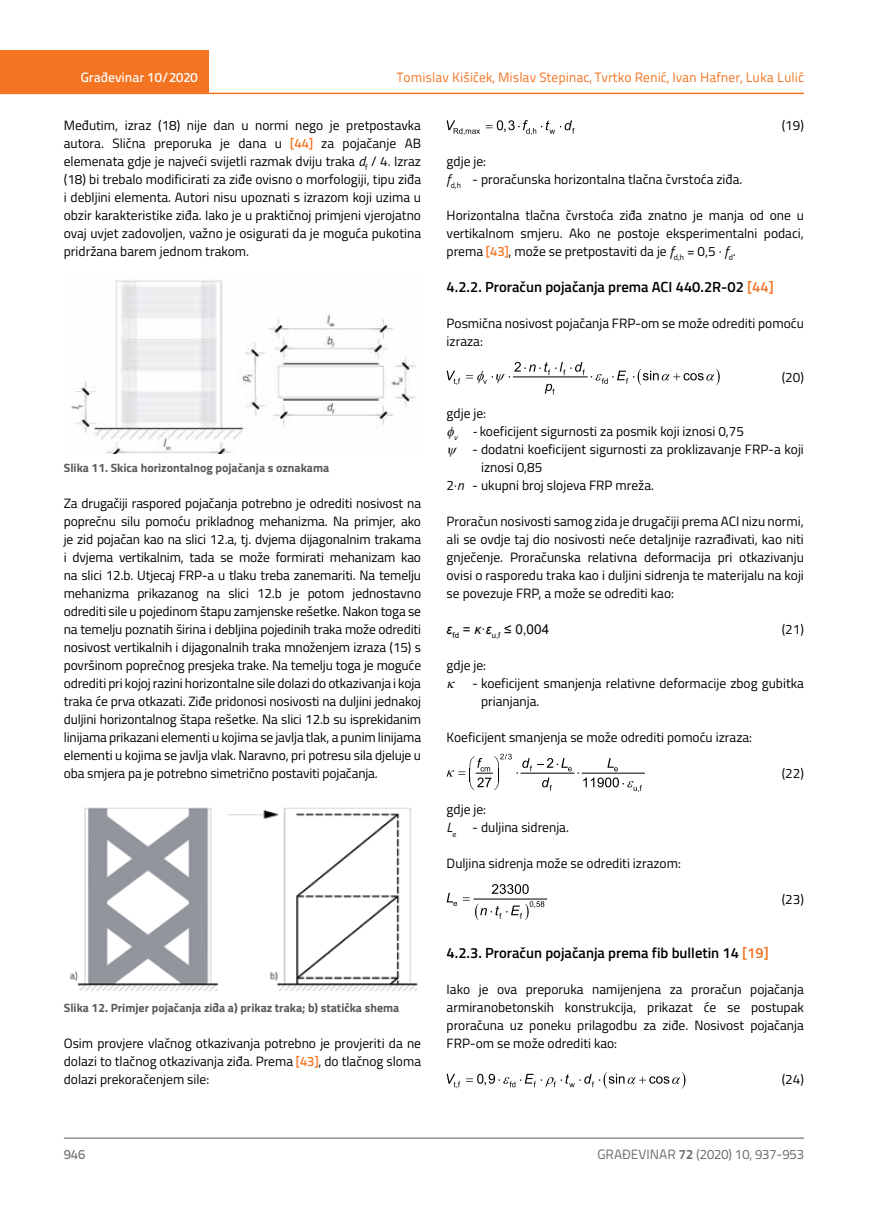
<style>
.page{position:relative;width:872px;height:1212px;background:#fff}
.page>*{position:absolute;margin:0;border:0;box-sizing:border-box;transform-origin:0 0}
.t1{font:600 14.7px "Titillium";color:#000}
.t2{font:13.5px/18px "Titillium";color:#000;text-align:justify}
.t3{font:13.5px "Titillium Text 22 L";color:#f47421}
.t4{font:13.5px "Titillium Text 22 L";color:#6d6e71}
.t5{font:500 13.5px "Titillium Text 22 L";color:#fff}
.t6{font:13.5px "Arial";color:#000}
.t7{font:500 13.5px "Titillium Text 22 L";color:#797a7d}
.t8{font:700 12px "Titillium";color:#58595b}
.s1{font-family:"Titillium Text 22 L";font-weight:500;color:#f47421}
.s2{font-style:italic}
.s3{color:#f47421}
.s4{font-weight:700}
</style>
<div class="page">
<div style="left:0;top:50px;width:208px;height:44px;background:#f47421"></div>
<hr style="left:0;top:93px;width:804px;height:1px;background:#f47421">
<hr style="left:64px;top:1138px;width:740px;height:1px;background:#58595b">
<svg style="left:446px;top:120px;width:128px;height:15px"></svg>
<hr style="left:513px;top:377px;width:74px;height:1px;background:#000101">
<svg style="left:446px;top:371px;width:14px;height:14px"></svg>
<svg style="left:466px;top:362px;width:119px;height:32px"></svg>
<svg style="left:591px;top:369px;width:128px;height:16px"></svg>
<hr style="left:582px;top:773px;width:62px;height:1px;background:#000101">
<svg style="left:446px;top:754px;width:196px;height:38px"></svg>
<hr style="left:474px;top:899px;width:72px;height:1px;background:#000101">
<svg style="left:446px;top:893px;width:11px;height:13px"></svg>
<svg style="left:463px;top:884px;width:81px;height:36px"></svg>
<svg style="left:446px;top:1074px;width:14px;height:14px"></svg>
<svg style="left:466px;top:1072px;width:219px;height:16px"></svg>
<img style="left:71px;top:280px;width:345px;height:174px">
<img style="left:69px;top:807px;width:349px;height:185px">
<p class="t3" style="left:397px;top:68px;width:408px">Tomislav Kišiček, Mislav Stepinac, Tvrtko Renić, Ivan Hafner, Luka Lulić</p>
<p class="t2" style="left:64px;top:115px;width:359px">Međutim, izraz (18) nije dan u normi nego je pretpostavka autora. Slična preporuka je dana u <span class="s1">[44]</span> za pojačanje AB elemenata gdje je najveći svijetli razmak dviju traka <span class="s2">d</span><sub>f</sub> / 4. Izraz (18) bi trebalo modificirati za ziđe ovisno o morfologiji, tipu ziđa i debljini elementa. Autori nisu upoznati s izrazom koji uzima u obzir karakteristike ziđa. Iako je u praktičnoj primjeni vjerojatno ovaj uvjet zadovoljen, važno je osigurati da je moguća pukotina pridržana barem jednom trakom.</p>
<p class="t5" style="left:81px;top:67px;width:118px">Građevinar 10/2020</p>
<p class="t2" style="left:781px;top:115px;width:24px">(19)</p>
<p class="t2" style="left:446px;top:151px;width:297px">gdje je:<br><span class="s2">f</span><sub>d,h</sub> - proračunska horizontalna tlačna čvrstoća ziđa.</p>
<p class="t2" style="left:446px;top:205px;width:359px">Horizontalna tlačna čvrstoća ziđa znatno je manja od one u vertikalnom smjeru. Ako ne postoje eksperimentalni podaci, prema <span class="s1">[43]</span>, može se pretpostaviti da je <span class="s2">f</span><sub>d,h</sub> = 0,5 ∙ <span class="s2">f</span><sub>d</sub>.</p>
<p class="t1" style="left:446px;top:275px;width:329px">4.2.2. Proračun pojačanja prema ACI 440.2R-02 <span class="s3">[44]</span></p>
<p class="t2" style="left:446px;top:313px;width:359px">Posmična nosivost pojačanja FRP-om se može odrediti pomoću izraza:</p>
<p class="t2" style="left:781px;top:367px;width:24px">(20)</p>
<p class="t2" style="left:453px;top:403px;width:292px;text-indent:-7px">gdje je:<br><sub>v</sub> <span class="s2">-</span> koeficijent sigurnosti za posmik koji iznosi 0,75</p>
<p class="t2" style="left:472px;top:439px;width:333px">- dodatni koeficijent sigurnosti za proklizavanje FRP-a koji</p>
<p class="t2" style="left:481px;top:457px;width:63px">iznosi 0,85</p>
<p class="t2" style="left:446px;top:475px;width:209px">2∙<span class="s2">n</span> - ukupni broj slojeva FRP mreža.</p>
<p class="t2" style="left:446px;top:511px;width:359px">Proračun nosivosti samog zida je drugačiji prema ACI nizu normi, ali se ovdje taj dio nosivosti neće detaljnije razrađivati, kao niti gnječenje. Proračunska relativna deformacija pri otkazivanju ovisi o rasporedu traka kao i duljini sidrenja te materijalu na koji se povezuje FRP, a može se odrediti kao:</p>
<p class="t6" style="left:446px;top:620px;width:104px"><span class="s2">ε</span><sub>fd</sub> = <span class="s2">κ</span>·<span class="s2">ε</span><sub>u,f</sub> ≤ 0,004</p>
<p class="t2" style="left:781px;top:620px;width:24px">(21)</p>
<p class="t2" style="left:446px;top:656px;width:41px">gdje je:</p>
<p class="t2" style="left:481px;top:674px;width:324px;text-indent:-9px">- koeficijent smanjenja relativne deformacije zbog gubitka prianjanja.</p>
<p class="t2" style="left:446px;top:728px;width:307px">Koeficijent smanjenja se može odrediti pomoću izraza:</p>
<p class="t2" style="left:781px;top:764px;width:24px">(22)</p>
<p class="t2" style="left:446px;top:800px;width:124px">gdje je:<br><span class="s2">L</span><sub>e</sub> - duljina sidrenja.</p>
<p class="t2" style="left:446px;top:854px;width:236px">Duljina sidrenja može se odrediti izrazom:</p>
<p class="t2" style="left:781px;top:890px;width:24px">(23)</p>
<p class="t8" style="left:64px;top:458px;width:267px">Slika 11. Skica horizontalnog pojačanja s oznakama</p>
<p class="t2" style="left:64px;top:493px;width:359px">Za drugačiji raspored pojačanja potrebno je odrediti nosivost na poprečnu silu pomoću prikladnog mehanizma. Na primjer, ako je zid pojačan kao na slici 12.a, tj. dvjema dijagonalnim trakama i dvjema vertikalnim, tada se može formirati mehanizam kao na slici 12.b. Utjecaj FRP-a u tlaku treba zanemariti. Na temelju mehanizma prikazanog na slici 12.b je potom jednostavno odrediti sile u pojedinom štapu zamjenske rešetke. Nakon toga se na temelju poznatih širina i debljina pojedinih traka može odrediti nosivost vertikalnih i dijagonalnih traka množenjem izraza (15) s površinom poprečnog presjeka trake. Na temelju toga je moguće odrediti pri kojoj razini horizontalne sile dolazi do otkazivanja i koja traka će prva otkazati. Ziđe pridonosi nosivosti na duljini jednakoj duljini horizontalnog štapa rešetke. Na slici 12.b su isprekidanim linijama prikazani elementi u kojima se javlja tlak, a punim linijama elementi u kojima se javlja vlak. Naravno, pri potresu sila djeluje u oba smjera pa je potrebno simetrično postaviti pojačanja.</p>
<p class="t8" style="left:64px;top:999px;width:337px">Slika 12. Primjer pojačanja ziđa a) prikaz traka; b) statička shema</p>
<p class="t2" style="left:64px;top:1034px;width:359px">Osim provjere vlačnog otkazivanja potrebno je provjeriti da ne dolazi to tlačnog otkazivanja ziđa. Prema <span class="s1">[43]</span>, do tlačnog sloma dolazi prekoračenjem sile:</p>
<p class="t1" style="left:446px;top:942px;width:324px">4.2.3. Proračun pojačanja prema fib bulletin 14 <span class="s3">[19]</span></p>
<p class="t2" style="left:446px;top:980px;width:359px">Iako je ova preporuka namijenjena za proračun pojačanja armiranobetonskih konstrukcija, prikazat će se postupak proračuna uz poneku prilagodbu za ziđe. Nosivost pojačanja FRP-om se može odrediti kao:</p>
<p class="t2" style="left:781px;top:1070px;width:24px">(24)</p>
<p class="t7" style="left:64px;top:1144px;width:23px">946</p>
<p class="t4" style="left:597px;top:1144px;width:208px">GRAĐEVINAR <span class="s4">72</span> (2020) 10, 937-953</p>
</div>
